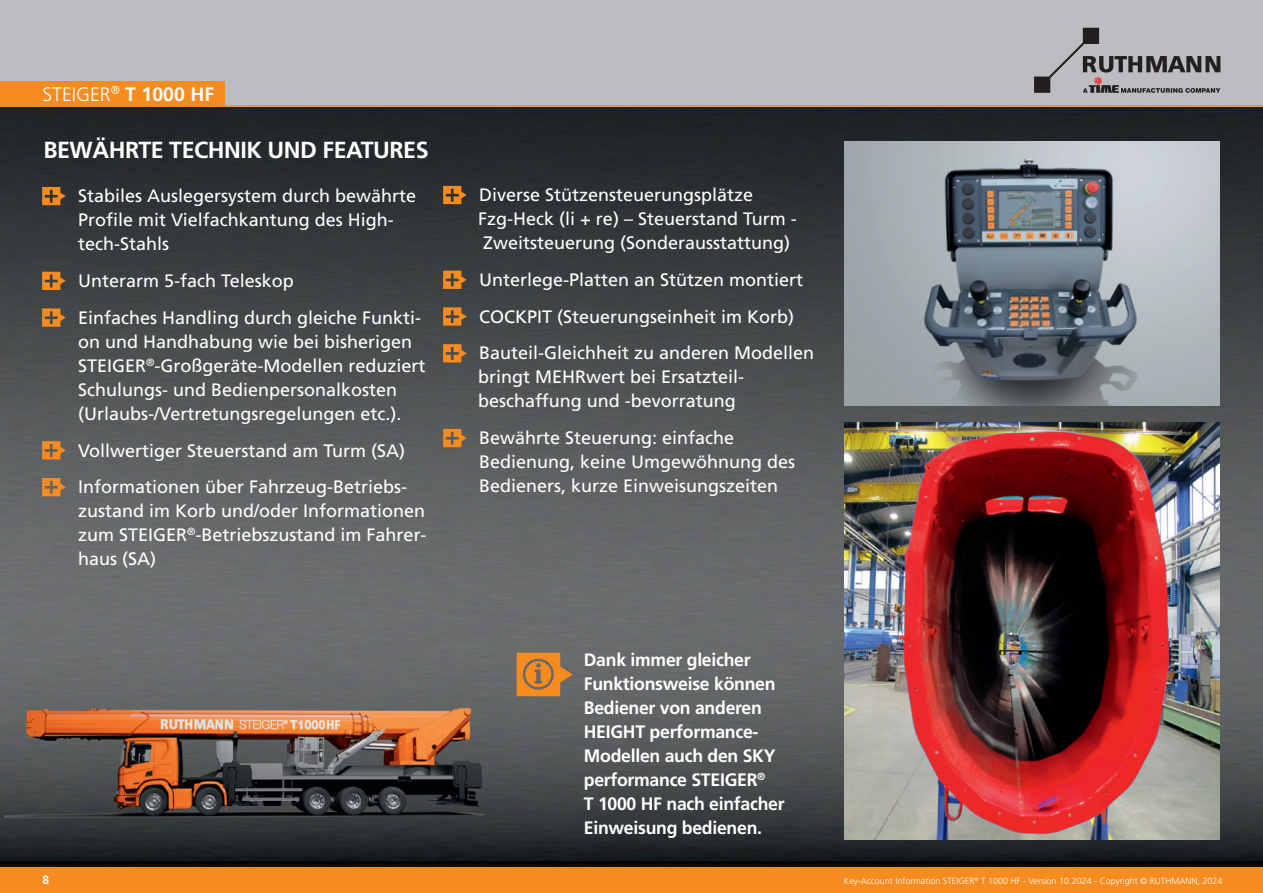
<style>
.page{position:relative;width:1263px;height:893px;background:#fff}
.page>*{position:absolute;margin:0;border:0;box-sizing:border-box;transform-origin:0 0}
.t1{font:700 23.25px "Frutiger";letter-spacing:-.02em;color:#fff}
.t2{font:300 19.5px "Frutiger";color:#fff}
.t3{font:18px/24px "Frutiger";color:#fff}
.t4{font:700 18px/24px "Frutiger";letter-spacing:-.015em;color:#fff}
.t5{font:700 12px "Frutiger";color:#fff}
.t6{font:300 9px "Frutiger";color:#fff}
.s1{font-weight:700}
</style>
<div class="page">
<img style="left:0;top:107px;width:1263px;height:760px">
<div style="left:0;top:0;width:1263px;height:106px;background:#bcbdc0"></div>
<div style="left:0;top:81px;width:225px;height:25px;background:#f68b1f"></div>
<hr style="left:0;top:105px;width:1263px;height:2px;background:#f68b1f">
<svg style="left:1034px;top:28px;width:186px;height:65px"></svg>
<div style="left:0;top:867px;width:1263px;height:26px;background:#f68b1f"></div>
<img style="left:844px;top:422px;width:375px;height:417px">
<img style="left:844px;top:142px;width:375px;height:263px">
<svg style="left:517px;top:653px;width:56px;height:43px"></svg>
<svg style="left:42px;top:187px;width:24px;height:18px"></svg>
<svg style="left:42px;top:272px;width:24px;height:18px"></svg>
<svg style="left:42px;top:308px;width:24px;height:19px"></svg>
<svg style="left:42px;top:441px;width:24px;height:18px"></svg>
<svg style="left:42px;top:478px;width:24px;height:18px"></svg>
<svg style="left:443px;top:186px;width:24px;height:18px"></svg>
<svg style="left:443px;top:271px;width:24px;height:18px"></svg>
<svg style="left:443px;top:307px;width:24px;height:19px"></svg>
<svg style="left:443px;top:344px;width:24px;height:18px"></svg>
<svg style="left:443px;top:429px;width:24px;height:18px"></svg>
<img style="left:4px;top:695px;width:498px;height:149px">
<p class="t2" style="left:43px;top:83px;width:173px">STEIGER<sup>®</sup> <span class="s1">T 1000 HF</span></p>
<p class="t1" style="left:43px;top:136px;width:387px">BEWÄHRTE TECHNIK UND FEATURES</p>
<p class="t3" style="left:78px;top:184px;width:340px">Stabiles Auslegersystem durch bewährte<br>Profile mit Vielfachkantung des High&shy;tech-Stahls</p>
<p class="t3" style="left:78px;top:262px;width:345px;line-height:36.8px">Unterarm 5-fach Teleskop<br>Einfaches Handling durch gleiche Funkti-</p>
<p class="t3" style="left:78px;top:330px;width:349px">on und Handhabung wie bei bisherigen STEIGER<sup>®</sup>-Großgeräte-Modellen reduziert Schulungs- und Bedienpersonalkosten (Urlaubs-/Vertretungsregelungen etc.).</p>
<p class="t3" style="left:78px;top:432px;width:331px;line-height:36.8px">Vollwertiger Steuerstand am Turm (SA)<br>Informationen über Fahrzeug-Betriebs-</p>
<p class="t3" style="left:78px;top:499px;width:350px;text-align:justify">zustand im Korb und/oder Informationen zum STEIGER<sup>®</sup>-Betriebszustand im Fahrer&shy;haus (SA)</p>
<p class="t3" style="left:478px;top:183px;width:320px">Diverse Stützensteuerungsplätze<br>Fzg-Heck (li + re) – Steuerstand Turm -<br>Zweitsteuerung (Sonderausstattung)</p>
<p class="t3" style="left:479px;top:261px;width:337px;line-height:36.8px">Unterlege-Platten an Stützen montiert<br>COCKPIT (Steuerungseinheit im Korb)<br>Bauteil-Gleichheit zu anderen Modellen</p>
<p class="t3" style="left:478px;top:365px;width:268px">bringt MEHRwert bei Ersatzteil&shy;beschaffung und -bevorratung</p>
<p class="t3" style="left:479px;top:426px;width:318px">Bewährte Steuerung: einfache<br>Bedienung, keine Umgewöhnung des<br>Bedieners, kurze Einweisungszeiten</p>
<p class="t4" style="left:584px;top:648px;width:202px">Dank immer gleicher<br>Funktionsweise können<br>Bediener von anderen<br>HEIGHT performance-<br>Modellen auch den SKY performance STEIGER<sup>®<br></sup>T 1000 HF nach einfacher<br>Einweisung bedienen.</p>
<p class="t5" style="left:43px;top:872px;width:8px">8</p>
<p class="t6" style="left:844px;top:875px;width:380px">Key-Account Information STEIGER<sup>®</sup> T 1000 HF - Version 10.2024 - Copyright © RUTHMANN, 2024</p>
</div>
